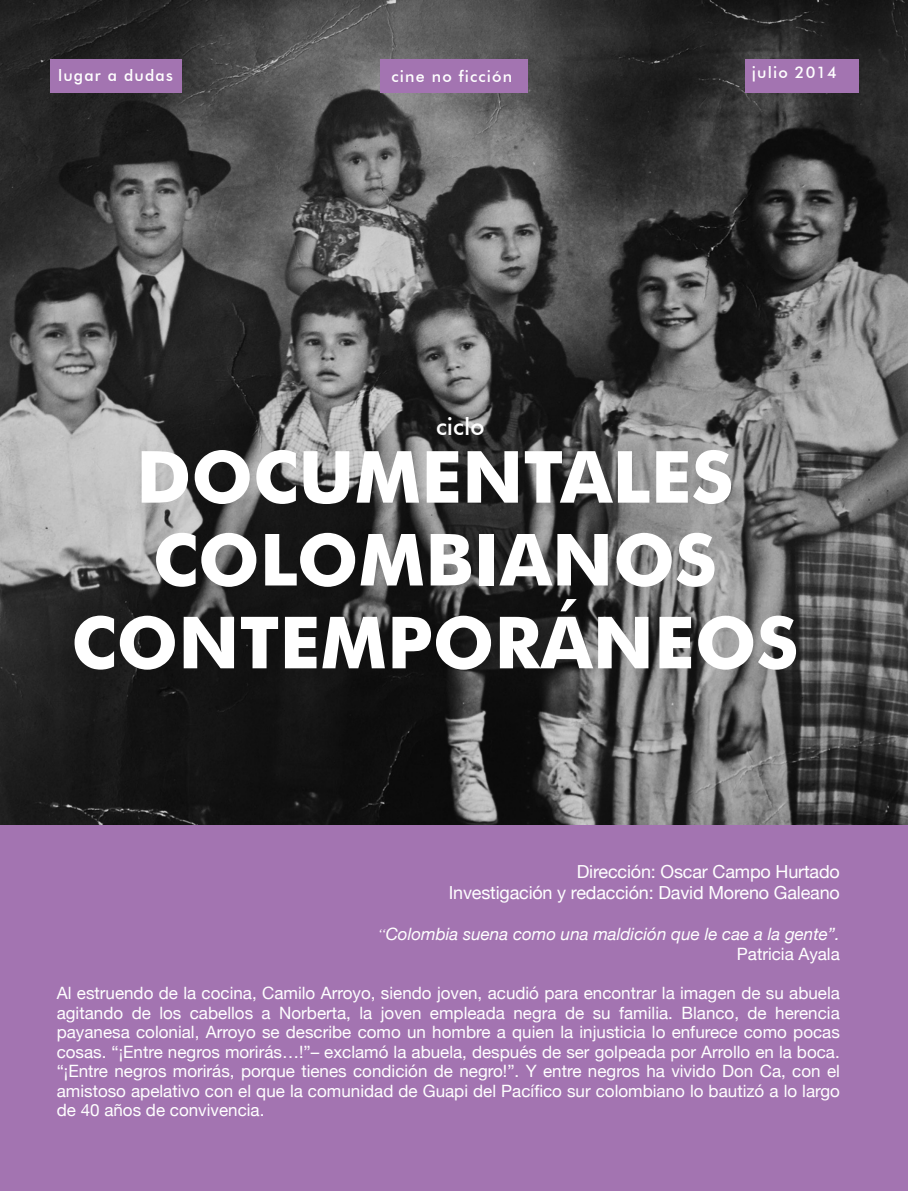
<style>
.page{position:relative;width:908px;height:1191px;background:#fff}
.page>*{position:absolute;margin:0;border:0;box-sizing:border-box;transform-origin:0 0}
.t1{font:700 72px/82.8px "Futura BT";color:#fff;text-align:center}
.t2{font:500 24px "Futura BT";color:#fff}
.t3{font:18px "Helvetica Neue";letter-spacing:-.01em;color:#fff}
.t4{font:17px/19.6px "Helvetica Neue";color:#fff;text-align:justify}
.t5{font:italic 17px "Helvetica Neue";color:#fff}
.t6{font:500 16px "Futura BT";letter-spacing:.07em;color:#fff}
.s1{font-family:"Times New Roman";font-size:16px}
</style>
<div class="page">
<img style="left:0;top:0;width:907px;height:825px">
<div style="left:0;top:825px;width:907px;height:366px;background:#a374b1"></div>
<div style="left:50px;top:60px;width:131px;height:33px;background:#a374b1"></div>
<div style="left:380px;top:60px;width:147px;height:33px;background:#a374b1"></div>
<div style="left:744px;top:60px;width:113px;height:33px;background:#a374b1"></div>
<p class="t6" style="left:58px;top:66px;width:116px">lugar a dudas</p>
<p class="t6" style="left:391px;top:66px;width:122px">cine no ficción</p>
<p class="t6" style="left:751px;top:63px;width:86px">julio 2014</p>
<p class="t2" style="left:436px;top:412px;width:50px">ciclo</p>
<p class="t1" style="left:71px;top:435px;width:728px">DOCUMENTALES<br>COLOMBIANOS<br>CONTEMPORÁNEOS</p>
<p class="t3" style="left:576px;top:860px;width:264px">Dirección: Oscar Campo Hurtado</p>
<p class="t3" style="left:448px;top:882px;width:392px">Investigación y redacción: David Moreno Galeano</p>
<p class="t5" style="left:376px;top:924px;width:464px"><span class="s1">“</span>Colombia suena como una maldición que le cae a la gente”.</p>
<p class="t4" style="left:736px;top:943px;width:104px">Patricia Ayala</p>
<p class="t4" style="left:57px;top:983px;width:784px">Al estruendo de la cocina, Camilo Arroyo, siendo joven, acudió para encontrar la imagen de su abuela agitando de los cabellos a Norberta, la joven empleada negra de su familia. Blanco, de herencia payanesa colonial, Arroyo se describe como un hombre a quien la injusticia lo enfurece como pocas cosas. “¡Entre negros morirás…!”– exclamó la abuela, después de ser golpeada por Arrollo en la boca. “¡Entre negros morirás, porque tienes condición de negro!”. Y entre negros ha vivido Don Ca, con el amistoso apelativo con el que la comunidad de Guapi del Pacífico sur colombiano lo bautizó a lo largo de 40 años de convivencia.</p>
</div>
